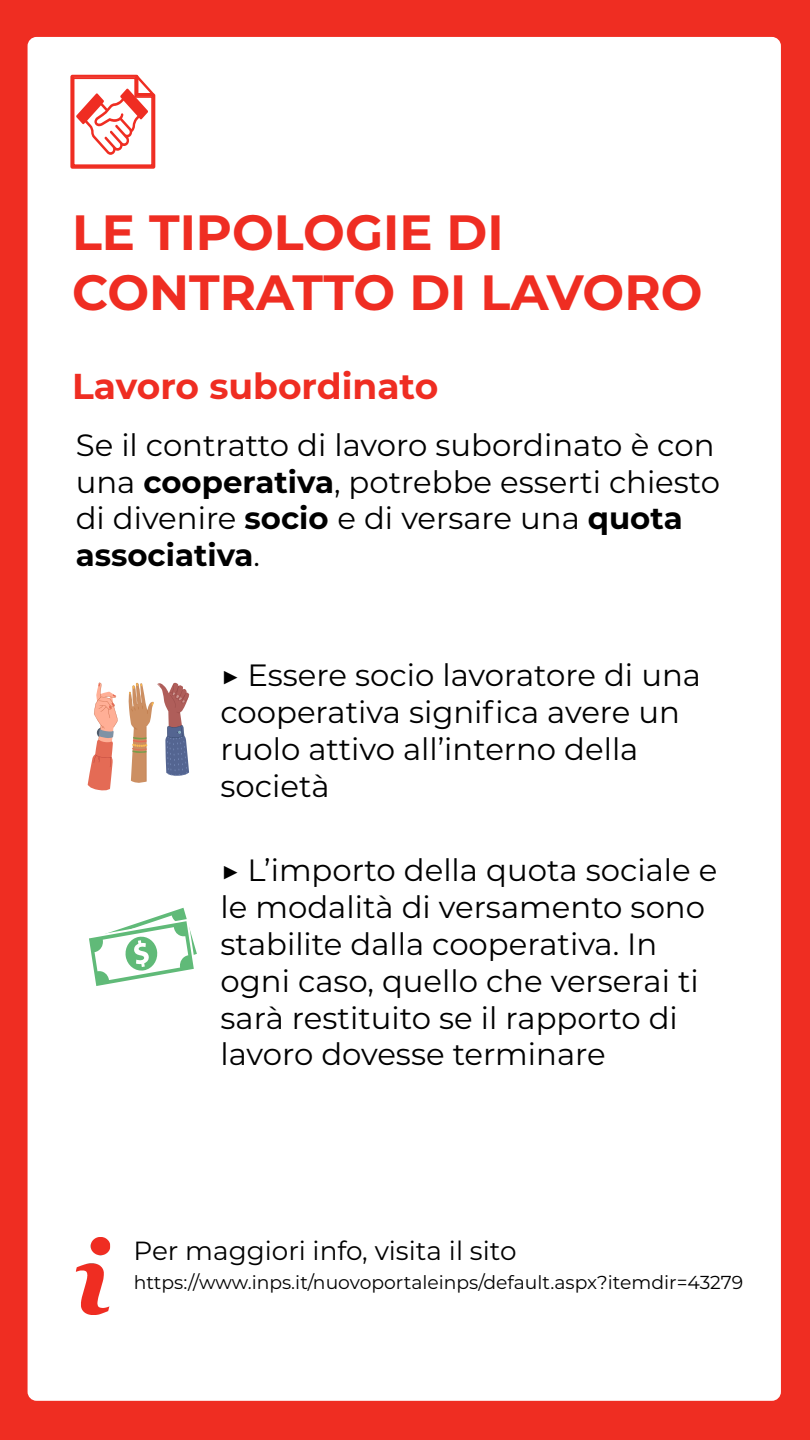
<style>
.page{position:relative;width:810px;height:1440px;background:#ef2d22}
.page>*{position:absolute;margin:0;border:0;box-sizing:border-box;transform-origin:0 0}
.t1{font:700 49.5px/59.4px "Montserrat";color:#ef2d22}
.t2{font:700 36px "Montserrat";color:#ef2d22}
.t3{font:30.75px/36.9px "Montserrat";color:#000}
.t4{font:26.25px "Montserrat";color:#000}
.t5{font:18.75px "Montserrat";color:#000}
.s1{font-weight:700}
.s2{font-size:31.5px}
</style>
<div class="page">
<div style="left:28px;top:37px;width:753px;height:1364px;background:#fff;border-radius:9px"></div>
<svg style="left:70px;top:74px;width:86px;height:95px"></svg>
<svg style="left:89px;top:907px;width:108px;height:79px"></svg>
<svg style="left:88px;top:683px;width:30px;height:108px"></svg>
<svg style="left:129px;top:682px;width:60px;height:101px"></svg>
<img style="left:75px;top:1238px;width:36px;height:77px">
<h1 class="t1" style="left:72px;top:200px;width:632px">LE TIPOLOGIE DI<br>CONTRATTO DI LAVORO</h1>
<p class="t2" style="left:72px;top:361px;width:368px">Lavoro subordinato</p>
<p class="t3" style="left:76px;top:425px;width:646px">Se il contratto di lavoro subordinato è con una <span class="s1">cooperativa</span>, potrebbe esserti chiesto di divenire <span class="s1">socio</span> e di versare una <span class="s1">quota associativa</span>.</p>
<p class="t3" style="left:220px;top:656px;width:482px"><span class="s2">▶</span> Essere socio lavoratore di una cooperativa significa avere un ruolo attivo all’interno della società</p>
<p class="t3" style="left:220px;top:851px;width:498px"><span class="s2">▶</span> L’importo della quota sociale e le modalità di versamento sono stabilite dalla cooperativa. In ogni caso, quello che verserai ti sarà restituito se il rapporto di lavoro dovesse terminare</p>
<p class="t4" style="left:134px;top:1232px;width:385px">Per maggiori info, visita il sito</p>
<p class="t5" style="left:134px;top:1269px;width:611px">https://www.inps.it/nuovoportaleinps/default.aspx?itemdir=43279</p>
</div>
